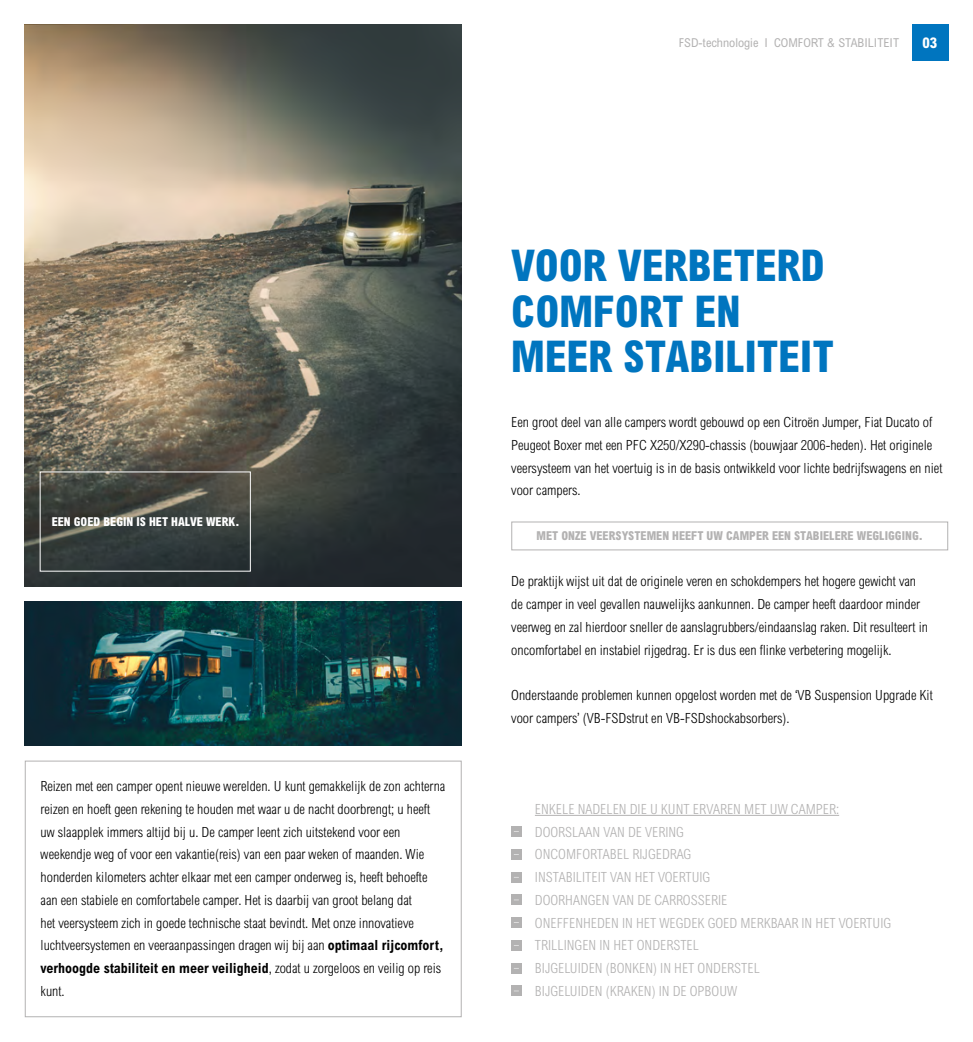
<style>
.page{position:relative;width:973px;height:1042px;background:#fff}
.page>*{position:absolute;margin:0;border:0;box-sizing:border-box;transform-origin:0 0}
.t1{font:800 condensed 43.75px/45.5px "Arial MT Std";color:#0075bf}
.t2{font:800 condensed 14.7px "Arial MT Std";color:#fff}
.t3{font:300 condensed 14px/22.8px "Arial MT Std";color:#000}
.t4{font:300 condensed 14px/22.8px "Arial MT Std";color:#b3b2b2}
.t5{font:800 condensed 12.25px "Arial MT Std";color:#b3b2b2}
.t6{font:condensed 12.25px "Arial MT Std";color:#b3b2b2}
.t7{font:800 condensed 12.25px "Arial MT Std";color:#fff}
.s1{font-weight:700}
</style>
<div class="page">
<img style="left:25px;top:25px;width:436px;height:561px">
<div style="left:911px;top:25px;width:36px;height:36px;background:#0075bf"></div>
<img style="left:25px;top:601px;width:436px;height:145px">
<hr style="left:535px;top:815px;width:304px;height:1px;background:#b3b2b2">
<svg style="left:511px;top:986px;width:10px;height:10px"></svg>
<div style="left:511px;top:963px;width:10px;height:10px;background:#b3b2b2"></div>
<div style="left:511px;top:940px;width:10px;height:10px;background:#b3b2b2"></div>
<div style="left:511px;top:917px;width:10px;height:11px;background:#b3b2b2"></div>
<svg style="left:511px;top:895px;width:10px;height:10px"></svg>
<div style="left:511px;top:872px;width:10px;height:10px;background:#b3b2b2"></div>
<div style="left:511px;top:849px;width:10px;height:10px;background:#b3b2b2"></div>
<div style="left:511px;top:826px;width:10px;height:10px;background:#b3b2b2"></div>
<div style="left:25px;top:760px;width:436px;height:257px;border:1px solid #b3b2b2"></div>
<div style="left:511px;top:521px;width:436px;height:29px;border:1px solid #b3b2b2"></div>
<p class="t6" style="left:678px;top:35px;width:222px">FSD-technologie I COMFORT &amp; STABILITEIT</p>
<p class="t2" style="left:922px;top:34px;width:16px">03</p>
<p class="t7" style="left:52px;top:514px;width:189px">EEN GOED BEGIN IS HET HALVE WERK.</p>
<p class="t3" style="left:41px;top:775px;width:406px">Reizen met een camper opent nieuwe werelden. U kunt gemakkelijk de zon achterna reizen en hoeft geen rekening te houden met waar u de nacht doorbrengt; u heeft uw slaapplek immers altijd bij u. De camper leent zich uitstekend voor een weekendje weg of voor een vakantie(reis) van een paar weken of maanden. Wie honderden kilometers achter elkaar met een camper onderweg is, heeft behoefte aan een stabiele en comfortabele camper. Het is daarbij van groot belang dat<br>het veersysteem zich in goede technische staat bevindt. Met onze innovatieve luchtveersystemen en veeraanpassingen dragen wij bij aan <span class="s1">optimaal rijcomfort, verhoogde stabiliteit en meer veiligheid</span>, zodat u zorgeloos en veilig op reis kunt.</p>
<h1 class="t1" style="left:511px;top:242px;width:324px">VOOR VERBETERD<br>COMFORT EN<br>MEER STABILITEIT</h1>
<p class="t3" style="left:511px;top:411px;width:432px">Een groot deel van alle campers wordt gebouwd op een Citroën Jumper, Fiat Ducato of Peugeot Boxer met een PFC X250/X290-chassis (bouwjaar 2006-heden). Het originele veersysteem van het voertuig is in de basis ontwikkeld voor lichte bedrijfswagens en niet voor campers.</p>
<p class="t5" style="left:536px;top:528px;width:388px">MET ONZE VEERSYSTEMEN HEEFT UW CAMPER EEN STABIELERE WEGLIGGING.</p>
<p class="t3" style="left:511px;top:570px;width:418px">De praktijk wijst uit dat de originele veren en schokdempers het hogere gewicht van de camper in veel gevallen nauwelijks aankunnen. De camper heeft daardoor minder veerweg en zal hierdoor sneller de aanslagrubbers/eindaanslag raken. Dit resulteert in oncomfortabel en instabiel rijgedrag. Er is dus een flinke verbetering mogelijk.</p>
<p class="t3" style="left:511px;top:684px;width:423px">Onderstaande problemen kunnen opgelost worden met de ‘VB Suspension Upgrade Kit voor campers’ (VB-FSDstrut en VB-FSDshockabsorbers).</p>
<p class="t4" style="left:535px;top:797px;width:358px">ENKELE NADELEN DIE U KUNT ERVAREN MET UW CAMPER:<br>DOORSLAAN VAN DE VERING<br>ONCOMFORTABEL RIJGEDRAG<br>INSTABILITEIT VAN HET VOERTUIG<br>DOORHANGEN VAN DE CARROSSERIE<br>ONEFFENHEDEN IN HET WEGDEK GOED MERKBAAR IN HET VOERTUIG TRILLINGEN IN HET ONDERSTEL<br>BIJGELUIDEN (BONKEN) IN HET ONDERSTEL<br>BIJGELUIDEN (KRAKEN) IN DE OPBOUW</p>
</div>
